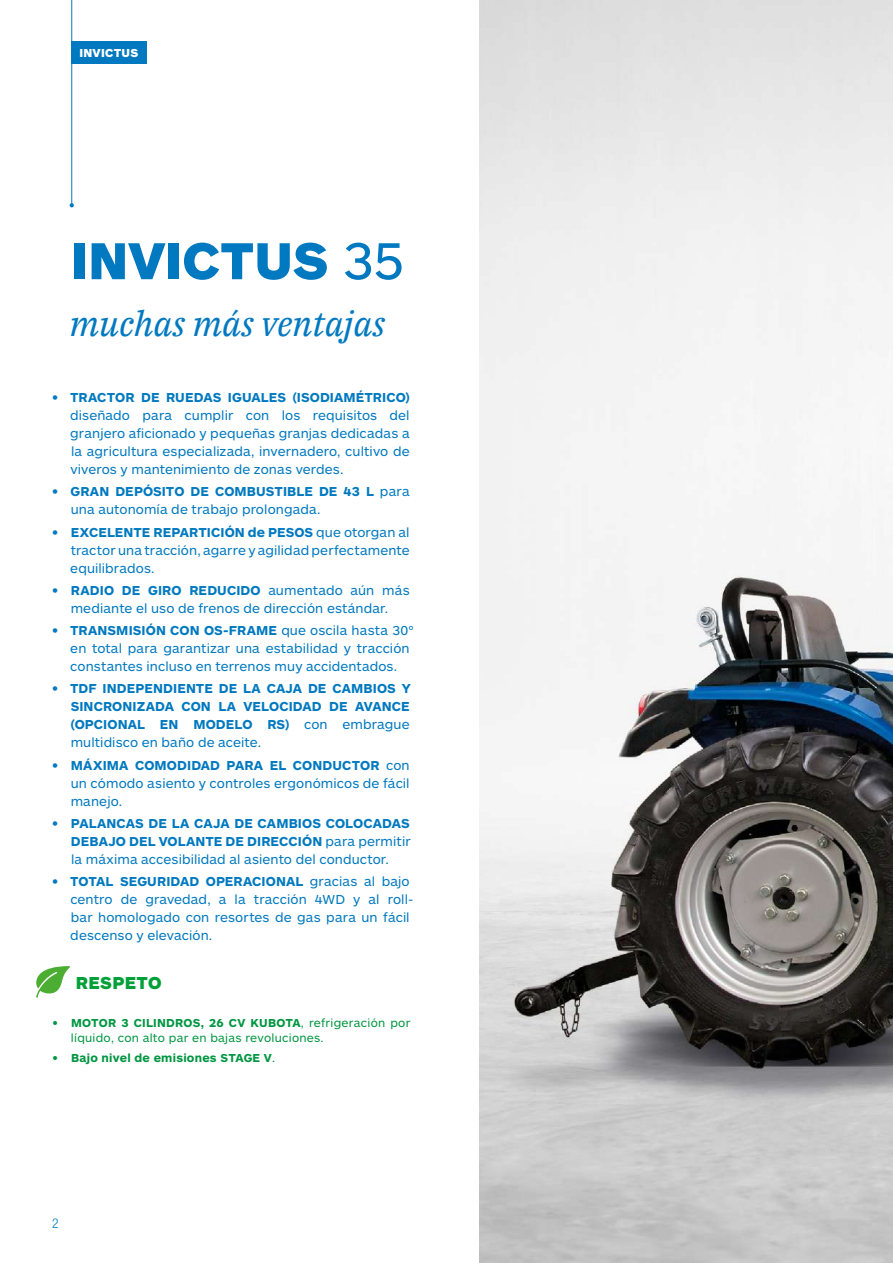
<style>
.page{position:relative;width:893px;height:1263px;background:#fff}
.page>*{position:absolute;margin:0;border:0;box-sizing:border-box;transform-origin:0 0}
.t1{font:900 54px "ARS Maquette Pro";color:#0079c0}
.t2{font:italic 34.5px "IBM Plex Serif";color:#0079c0}
.t3{font:900 18px "ARS Maquette Pro";letter-spacing:.02em;color:#00a039}
.t4{font:13.5px/18px "ARS Maquette Pro";letter-spacing:.01em;color:#0079c0;text-align:justify}
.t5{font:700 13.5px/18px "ARS Maquette Pro";letter-spacing:.01em;color:#0079c0;text-align:justify}
.t6{font:300 condensed 13.5px "Helvetica Neue LTW1 G";color:#0079c0}
.t7{font:12px/15px "ARS Maquette Pro";letter-spacing:.02em;color:#009641}
.t8{font:700 12px "ARS Maquette Pro";letter-spacing:.02em;color:#009641}
.t9{font:900 12px "ARS Maquette Pro";letter-spacing:.02em;color:#fff}
.s1{font-weight:400}
.s2{font-weight:700}
</style>
<div class="page">
<img style="left:479px;top:0;width:414px;height:1263px">
<div style="left:72px;top:41px;width:75px;height:23px;background:#0079c0"></div>
<hr style="left:71px;top:0;width:1px;height:206px;background:#0079c0">
<svg style="left:70px;top:203px;width:4px;height:4px"></svg>
<svg style="left:36px;top:966px;width:34px;height:32px"></svg>
<p class="t9" style="left:79px;top:45px;width:60px">INVICTUS</p>
<h1 class="t1" style="left:71px;top:225px;width:335px">INVICTUS <span class="s1">35</span></h1>
<h2 class="t2" style="left:70px;top:297px;width:317px">muchas más ventajas</h2>
<p class="t5" style="left:53px;top:388px;width:359px">• TRACTOR DE RUEDAS IGUALES (ISODIAMÉTRICO)</p>
<p class="t4" style="left:70px;top:406px;width:341px">diseñado para cumplir con los requisitos del granjero aficionado y pequeñas granjas dedicadas a la agricultura especializada, invernadero, cultivo de viveros y mantenimiento de zonas verdes.</p>
<p class="t4" style="left:71px;top:482px;width:340px;text-indent:-18px"><span class="s2">• GRAN DEPÓSITO DE COMBUSTIBLE DE 43 L</span> para una autonomía de trabajo prolongada.</p>
<p class="t4" style="left:70px;top:522px;width:341px;text-indent:-18px"><span class="s2">• EXCELENTE REPARTICIÓN de PESOS</span> que otorgan al tractor una tracción, agarre y agilidad perfectamente equilibrados.</p>
<p class="t4" style="left:53px;top:580px;width:359px;text-align:center"><span class="s2">• RADIO DE GIRO REDUCIDO</span> aumentado aún más mediante el uso de frenos de dirección estándar.</p>
<p class="t4" style="left:70px;top:621px;width:345px;text-align:left;text-indent:-18px"><span class="s2">• TRANSMISIÓN CON OS-FRAME</span> que oscila hasta 30° en total para garantizar una estabilidad y tracción constantes incluso en terrenos muy accidentados.</p>
<p class="t5" style="left:71px;top:679px;width:341px;text-indent:-18px">• TDF INDEPENDIENTE DE LA CAJA DE CAMBIOS Y SINCRONIZADA CON LA VELOCIDAD DE AVANCE (OPCIONAL EN MODELO RS) <span class="s1">con embrague multidisco en baño de aceite.</span></p>
<p class="t4" style="left:71px;top:755px;width:340px;text-indent:-18px"><span class="s2">• MÁXIMA COMODIDAD PARA EL CONDUCTOR</span> con un cómodo asiento y controles ergonómicos de fácil manejo.</p>
<p class="t5" style="left:71px;top:813px;width:341px;text-indent:-18px">• PALANCAS DE LA CAJA DE CAMBIOS COLOCADAS DEBAJO DEL VOLANTE DE DIRECCIÓN <span class="s1">para permitir la máxima accesibilidad al asiento del conductor.</span></p>
<p class="t4" style="left:70px;top:872px;width:345px;text-align:left;text-indent:-18px"><span class="s2">• TOTAL SEGURIDAD OPERACIONAL</span> gracias al bajo centro de gravedad, a la tracción 4WD y al roll&shy;bar homologado con resortes de gas para un fácil descenso y elevación.</p>
<h3 class="t3" style="left:76px;top:971px;width:87px">RESPETO</h3>
<p class="t7" style="left:71px;top:1015px;width:341px;text-indent:-18px"><span class="s2">• MOTOR 3 CILINDROS, 26 CV KUBOTA</span>, refrigeración por líquido, con alto par en bajas revoluciones.</p>
<p class="t8" style="left:53px;top:1050px;width:224px">• Bajo nivel de emisiones STAGE V<span class="s1">.</span></p>
<p class="t6" style="left:52px;top:1215px;width:8px">2</p>
</div>
